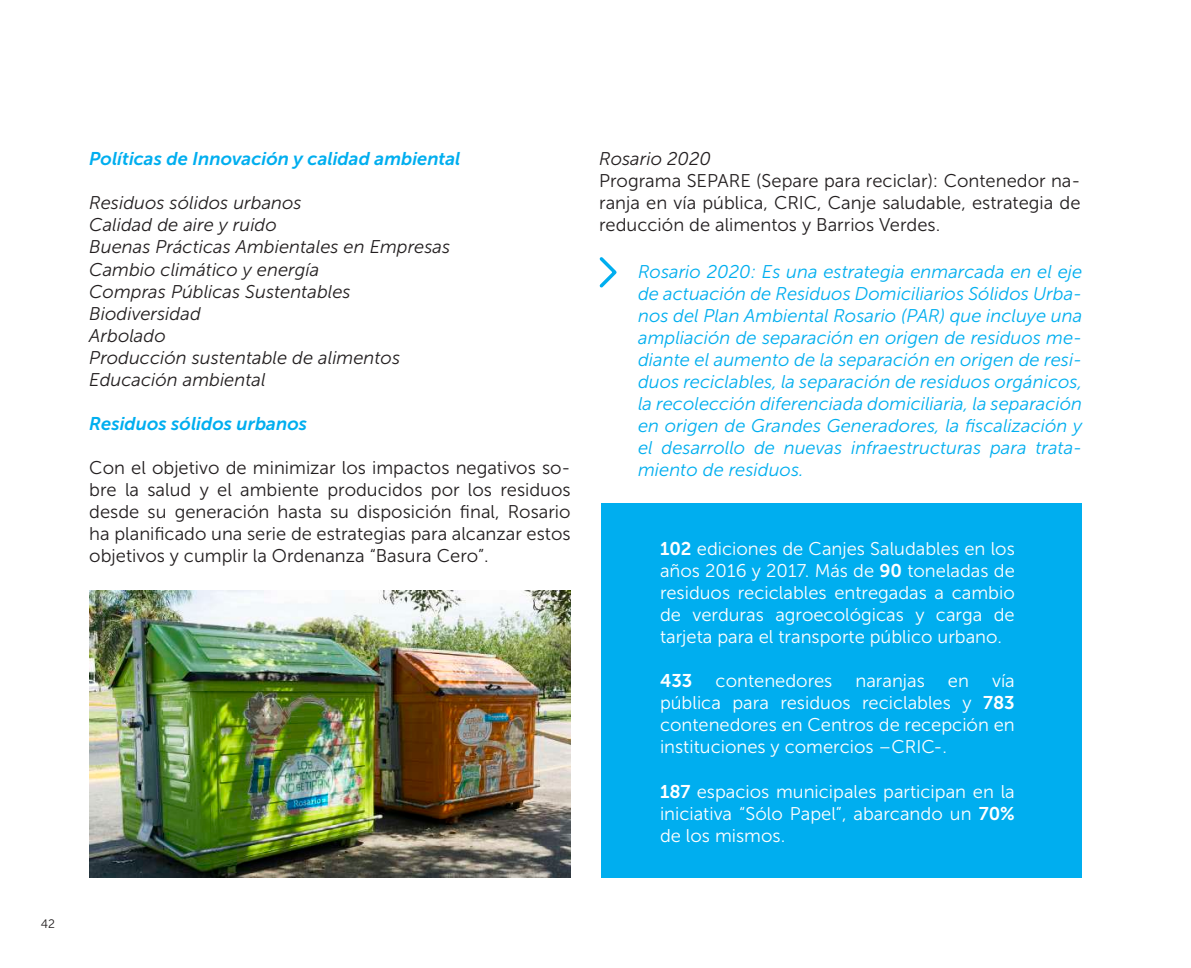
<style>
.page{position:relative;width:1191px;height:968px;background:#fff}
.page>*{position:absolute;margin:0;border:0;box-sizing:border-box;transform-origin:0 0}
.t1{font:italic 18.38px/22.1px "Museo Sans 300";color:#00aeef;text-align:justify}
.t2{font:18.38px/22.1px "Museo Sans 300";color:#fff;text-align:justify}
.t3{font:18.38px/22.1px "Museo Sans 300";color:#231f20;text-align:justify}
.t4{font:italic 18.38px/22.1px "Museo Sans 300";color:#231f20}
.t5{font:italic 18.38px "Museo Sans 700";color:#00aeef}
.t6{font:18.38px "Museo Sans 700";color:#fff}
.t7{font:12.25px "Museo Sans 300";color:#231f20}
.s1{font-family:"Museo Sans 700"}
</style>
<div class="page">
<img style="left:89px;top:590px;width:481px;height:287px">
<div style="left:601px;top:503px;width:480px;height:374px;background:#00aeef"></div>
<svg style="left:599px;top:257px;width:18px;height:31px"></svg>
<p class="t7" style="left:41px;top:916px;width:16px">42</p>
<p class="t5" style="left:89px;top:149px;width:373px">Políticas de Innovación y calidad ambiental</p>
<p class="t4" style="left:89px;top:192px;width:362px">Residuos sólidos urbanos<br>Calidad de aire y ruido<br>Buenas Prácticas Ambientales en Empresas<br>Cambio climático y energía<br>Compras Públicas Sustentables<br>Biodiversidad<br>Arbolado<br>Producción sustentable de alimentos<br>Educación ambiental</p>
<p class="t5" style="left:89px;top:413px;width:219px">Residuos sólidos urbanos</p>
<p class="t3" style="left:89px;top:457px;width:483px">Con el objetivo de minimizar los impactos negativos so&shy;bre la salud y el ambiente producidos por los residuos desde su generación hasta su disposición final, Rosario ha planificado una serie de estrategias para alcanzar estos objetivos y cumplir la Ordenanza “Basura Cero”.</p>
<p class="t4" style="left:599px;top:148px;width:113px">Rosario 2 02 0</p>
<p class="t3" style="left:599px;top:170px;width:483px">Programa SEPARE (Separe para reciclar): Contenedor na&shy;ranja en vía pública, CRIC, Canje saludable, estrategia de reducción de alimentos y Barrios Verdes.</p>
<p class="t1" style="left:638px;top:260px;width:446px">Rosario 2 02 0: Es una estrategia enmarcada en el eje de actuación de Residuos Domiciliarios Sólidos Urba&shy;nos del Plan Ambiental Rosario (PAR) que incluye una ampliación de separación en origen de residuos me&shy;diante el aumento de la separación en origen de resi&shy;duos reciclables, la separación de residuos orgánicos, la recolección diferenciada domiciliaria, la separación en origen de Grandes Generadores, la fiscalización y el desarrollo de nuevas infraestructuras para trata&shy;miento de residuos.</p>
<p class="t2" style="left:660px;top:537px;width:356px"><span class="s1">102</span> ediciones de Canjes Saludables en los años 2016 y 2017. Más de <span class="s1">90</span> toneladas de residuos reciclables entregadas a cambio de verduras agroecológicas y carga de tarjeta para el transporte público urbano.</p>
<p class="t6" style="left:660px;top:670px;width:34px">433</p>
<p class="t2" style="left:715px;top:670px;width:118px">contenedores</p>
<p class="t2" style="left:855px;top:670px;width:71px">naranjas</p>
<p class="t2" style="left:948px;top:670px;width:23px">en</p>
<p class="t2" style="left:660px;top:670px;width:356px;text-indent:332px">vía pública para residuos reciclables y <span class="s1">783 </span>contenedores en Centros de recepción en instituciones y comercios –CRIC-.</p>
<p class="t2" style="left:660px;top:780px;width:356px"><span class="s1">187</span> espacios municipales participan en la iniciativa “Sólo Papel”, abarcando un <span class="s1">70% </span>de los mismos.</p>
</div>
